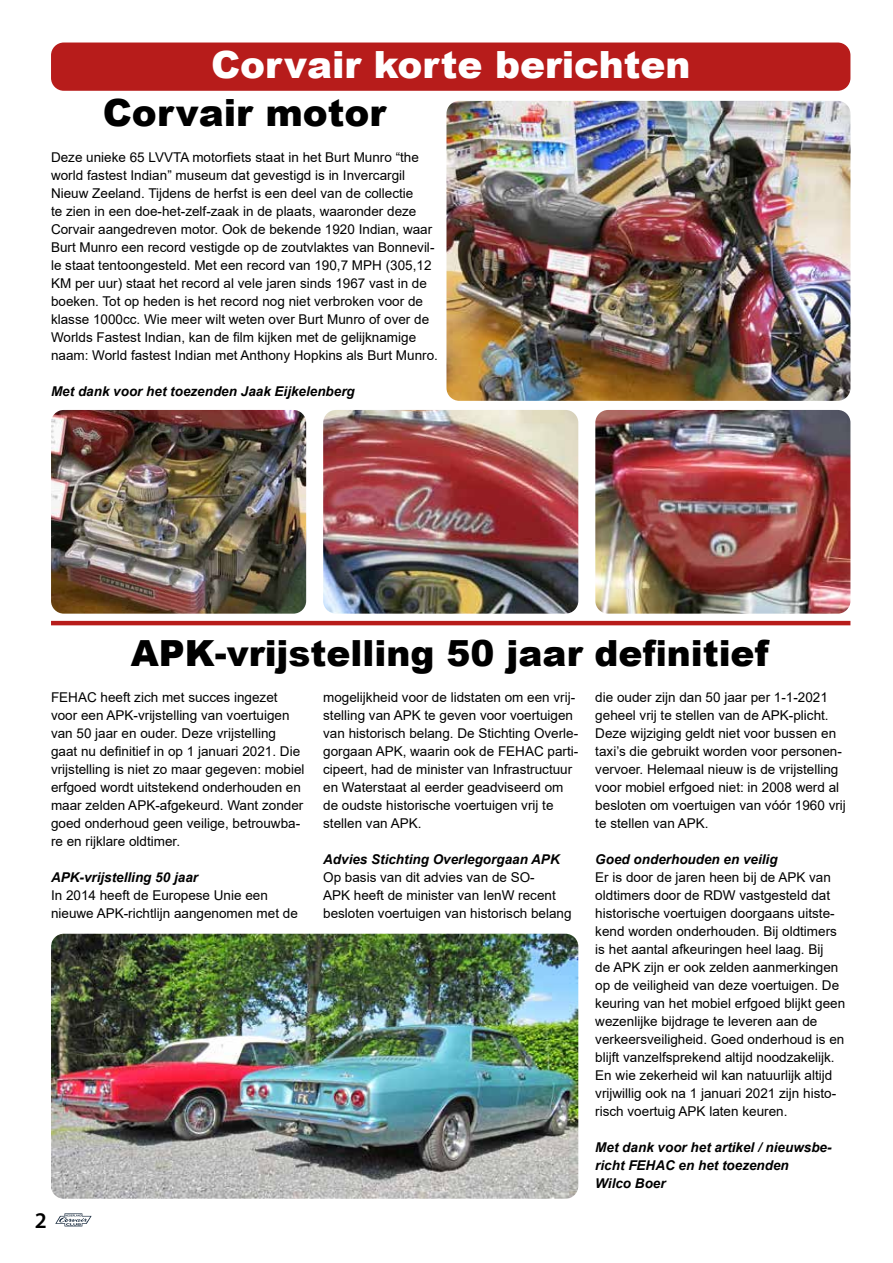
<style>
.page{position:relative;width:893px;height:1263px;background:#fff}
.page>*{position:absolute;margin:0;border:0;box-sizing:border-box;transform-origin:0 0}
.t1{font:900 37.5px "Arial";color:#fff}
.t2{font:900 37.5px "Arial";color:#000}
.t3{font:900 36px "Arial";color:#000}
.t4{font:600 22.5px "Myriad Pro";color:#000}
.t5{font:13.5px/18px "Arial";color:#000}
.t6{font:italic 700 13.5px/18px "Arial";color:#000}
</style>
<div class="page">
<svg style="left:55px;top:1213px;width:37px;height:13px"></svg>
<div style="left:51px;top:43px;width:799px;height:48px;background:#b71c1b;border-radius:13px"></div>
<hr style="left:51px;top:621px;width:799px;height:4px;background:#b71c1a">
<img style="left:446px;top:101px;width:404px;height:300px">
<img style="left:323px;top:410px;width:255px;height:204px">
<img style="left:595px;top:410px;width:255px;height:204px">
<img style="left:51px;top:410px;width:255px;height:204px">
<img style="left:51px;top:934px;width:527px;height:265px">
<h1 class="t1" style="left:211px;top:37px;width:481px">Corvair korte berichten</h1>
<h1 class="t2" style="left:103px;top:85px;width:285px">Corvair motor</h1>
<p class="t5" style="left:51px;top:148px;width:388px">Deze unieke 65 LVVTA motorfiets staat in het Burt Munro “the world fastest Indian” museum dat gevestigd is in Invercargil Nieuw Zeeland. Tijdens de herfst is een deel van de collectie<br>te zien in een doe-het-zelf-zaak in de plaats, waaronder deze Corvair aangedreven motor. Ook de bekende 1920 Indian, waar Burt Munro een record vestigde op de zoutvlaktes van Bonnevil&shy;le staat tentoongesteld. Met een record van 190,7 MPH (305,12<br>KM per uur) staat het record al vele jaren sinds 1967 vast in de boeken. Tot op heden is het record nog niet verbroken voor de klasse 1000cc. Wie meer wilt weten over Burt Munro of over de Worlds Fastest Indian, kan de film kijken met de gelijknamige naam: World fastest Indian met Anthony Hopkins als Burt Munro.</p>
<p class="t6" style="left:51px;top:383px;width:305px">Met dank voor het toezenden Jaak Eijkelenberg</p>
<h2 class="t3" style="left:131px;top:627px;width:639px">APK-vrijstelling 50 jaar definitief</h2>
<p class="t5" style="left:323px;top:688px;width:257px">mogelijkheid voor de lidstaten om een vrij&shy;stelling van APK te geven voor voertuigen van historisch belang. De Stichting Overle&shy;gorgaan APK, waarin ook de FEHAC parti&shy;cipeert, had de minister van Infrastructuur en Waterstaat al eerder geadviseerd om de oudste historische voertuigen vrij te stellen van APK.</p>
<p class="t6" style="left:323px;top:851px;width:238px">Advies Stichting Overlegorgaan APK</p>
<p class="t5" style="left:323px;top:868px;width:250px">Op basis van dit advies van de SO-<br>APK heeft de minister van IenW recent besloten voertuigen van historisch belang</p>
<p class="t5" style="left:51px;top:688px;width:255px">FEHAC heeft zich met succes ingezet voor een APK-vrijstelling van voertuigen van 50 jaar en ouder. Deze vrijstelling gaat nu definitief in op 1 januari 2021. Die vrijstelling is niet zo maar gegeven: mobiel erfgoed wordt uitstekend onderhouden en maar zelden APK-afgekeurd. Want zonder goed onderhoud geen veilige, betrouwba&shy;re en rijklare oldtimer.</p>
<p class="t6" style="left:51px;top:869px;width:149px">APK-vrijstelling 50 jaar</p>
<p class="t5" style="left:51px;top:886px;width:248px">In 2014 heeft de Europese Unie een nieuwe APK-richtlijn aangenomen met de</p>
<p class="t5" style="left:595px;top:688px;width:252px">die ouder zijn dan 50 jaar per 1-1-2021 geheel vrij te stellen van de APK-plicht.<br>Deze wijziging geldt niet voor bussen en taxi’s die gebruikt worden voor personen&shy;vervoer. Helemaal nieuw is de vrijstelling voor mobiel erfgoed niet: in 2008 werd al besloten om voertuigen van vóór 1960 vrij te stellen van APK.</p>
<p class="t6" style="left:595px;top:851px;width:184px">Goed onderhouden en veilig</p>
<p class="t5" style="left:595px;top:868px;width:251px">Er is door de jaren heen bij de APK van oldtimers door de RDW vastgesteld dat historische voertuigen doorgaans uitste&shy;kend worden onderhouden. Bij oldtimers is het aantal afkeuringen heel laag. Bij<br>de APK zijn er ook zelden aanmerkingen op de veiligheid van deze voertuigen. De keuring van het mobiel erfgoed blijkt geen wezenlijke bijdrage te leveren aan de verkeersveiligheid. Goed onderhoud is en blijft vanzelfsprekend altijd noodzakelijk.<br>En wie zekerheid wil kan natuurlijk altijd vrijwillig ook na 1 januari 2021 zijn histo&shy;risch voertuig APK laten keuren.</p>
<p class="t6" style="left:595px;top:1139px;width:238px">Met dank voor het artikel / nieuwsbe&shy;richt FEHAC en het toezenden<br>Wilco Boer</p>
<h3 class="t4" style="left:35px;top:1206px;width:14px">2</h3>
</div>
